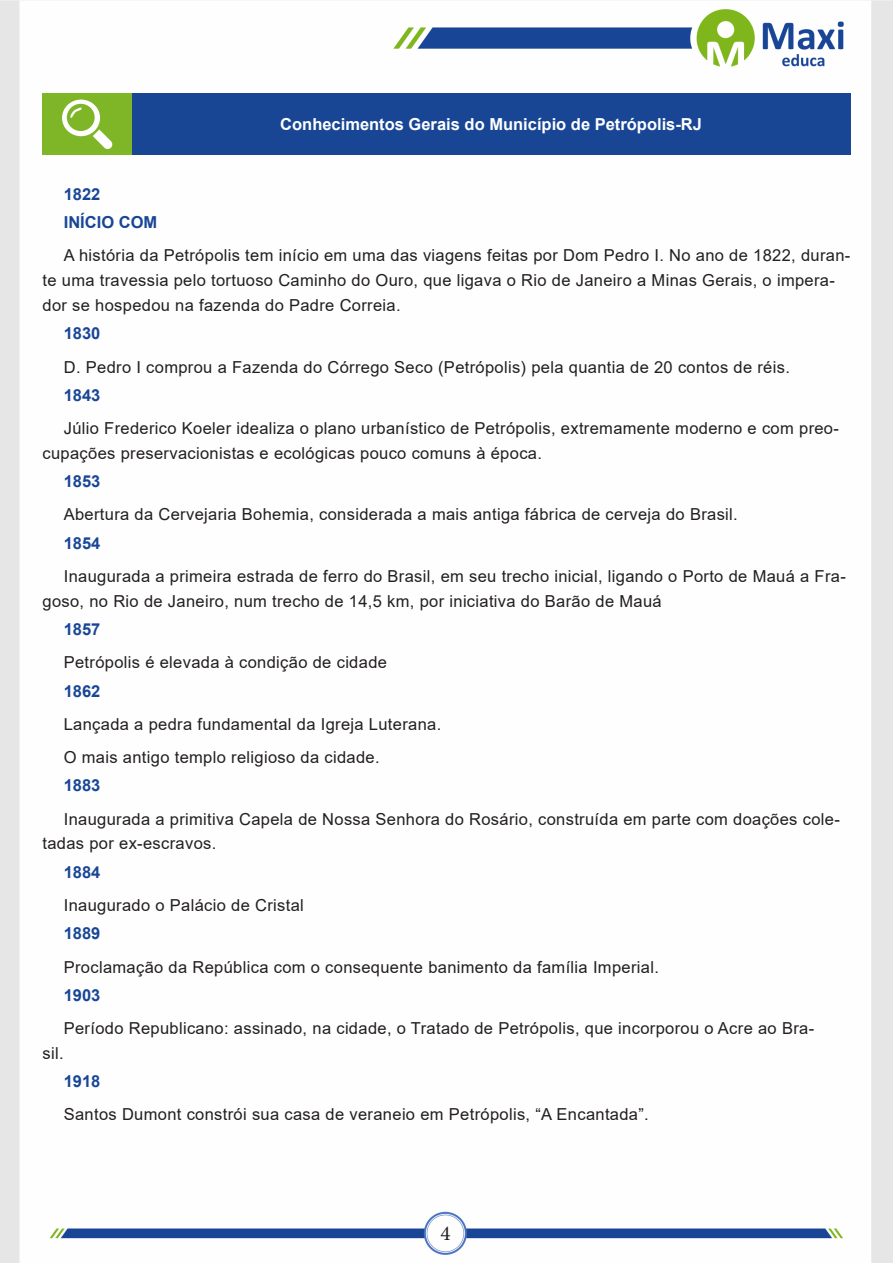
<style>
.page{position:relative;width:893px;height:1263px;background:#fff}
.page>*{position:absolute;margin:0;border:0;box-sizing:border-box;transform-origin:0 0}
.t1{font:21px "Minion Pro";color:#231f20}
.APOSTILA{font:16.5px/24.8px "Arial";letter-spacing:.02em;color:#231f20}
.TEXTO_BASE{font:700 16.5px "Arial";color:#184696}
.Titulo_de_Caixa{font:700 16.5px "Arial";color:#fff}
</style>
<div class="page">
<img style="left:0;top:0;width:893px;height:1263px">
<div style="left:43px;top:94px;width:89px;height:61px;background:#7fb628"></div>
<div style="left:132px;top:94px;width:718px;height:61px;background:#184695"></div>
<svg style="left:62px;top:100px;width:51px;height:49px"></svg>
<p class="Titulo_de_Caixa" style="left:280px;top:113px;width:423px">Conhecimentos Gerais do Município de Petrópolis-RJ</p>
<p class="TEXTO_BASE" style="left:64px;top:182px;width:38px">1822</p>
<p class="TEXTO_BASE" style="left:64px;top:211px;width:95px">INÍCIO COM</p>
<p class="APOSTILA" style="left:43px;top:243px;width:809px;text-indent:21px">A história da Petrópolis tem início em uma das viagens feitas por Dom Pedro I. No ano de 1822, duran&shy;te uma travessia pelo tortuoso Caminho do Ouro, que ligava o Rio de Janeiro a Minas Gerais, o impera&shy;dor se hospedou na fazenda do Padre Correia.</p>
<p class="TEXTO_BASE" style="left:64px;top:322px;width:38px">1830</p>
<p class="APOSTILA" style="left:64px;top:354px;width:728px">D. Pedro I comprou a Fazenda do Córrego Seco (Petrópolis) pela quantia de 20 contos de réis.</p>
<p class="TEXTO_BASE" style="left:64px;top:383px;width:38px">1843</p>
<p class="APOSTILA" style="left:43px;top:416px;width:798px;text-indent:21px">Júlio Frederico Koeler idealiza o plano urbanístico de Petrópolis, extremamente moderno e com preo&shy;cupações preservacionistas e ecológicas pouco comuns à época.</p>
<p class="TEXTO_BASE" style="left:64px;top:470px;width:38px">1853</p>
<p class="APOSTILA" style="left:64px;top:502px;width:675px">Abertura da Cervejaria Bohemia, considerada a mais antiga fábrica de cerveja do Brasil.</p>
<p class="TEXTO_BASE" style="left:64px;top:531px;width:38px">1854</p>
<p class="APOSTILA" style="left:43px;top:564px;width:805px;text-indent:21px">Inaugurada a primeira estrada de ferro do Brasil, em seu trecho inicial, ligando o Porto de Mauá a Fra&shy;goso, no Rio de Janeiro, num trecho de 14,5 km, por iniciativa do Barão de Mauá</p>
<p class="TEXTO_BASE" style="left:64px;top:618px;width:38px">1857</p>
<p class="APOSTILA" style="left:64px;top:650px;width:325px">Petrópolis é elevada à condição de cidade</p>
<p class="TEXTO_BASE" style="left:64px;top:679px;width:38px">1862</p>
<p class="APOSTILA" style="left:64px;top:711px;width:379px">Lançada a pedra fundamental da Igreja Luterana.</p>
<p class="APOSTILA" style="left:64px;top:745px;width:317px">O mais antigo templo religioso da cidade.</p>
<p class="TEXTO_BASE" style="left:64px;top:774px;width:38px">1883</p>
<p class="APOSTILA" style="left:43px;top:806px;width:799px;text-indent:21px">Inaugurada a primitiva Capela de Nossa Senhora do Rosário, construída em parte com doações cole&shy;tadas por ex-escravos.</p>
<p class="TEXTO_BASE" style="left:64px;top:860px;width:38px">1884</p>
<p class="APOSTILA" style="left:64px;top:893px;width:242px">Inaugurado o Palácio de Cristal</p>
<p class="TEXTO_BASE" style="left:64px;top:922px;width:38px">1889</p>
<p class="APOSTILA" style="left:64px;top:954px;width:597px">Proclamação da República com o consequente banimento da família Imperial.</p>
<p class="TEXTO_BASE" style="left:64px;top:983px;width:38px">1903</p>
<p class="APOSTILA" style="left:64px;top:1016px;width:752px">Período Republicano: assinado, na cidade, o Tratado de Petrópolis, que incorporou o Acre ao Bra-</p>
<p class="APOSTILA" style="left:43px;top:1040px;width:23px">sil.</p>
<p class="TEXTO_BASE" style="left:64px;top:1070px;width:38px">1918</p>
<p class="APOSTILA" style="left:64px;top:1102px;width:587px">Santos Dumont constrói sua casa de veraneio em Petrópolis, “A Encantada”.</p>
<p class="t1" style="left:440px;top:1219px;width:12px">4</p>
</div>
